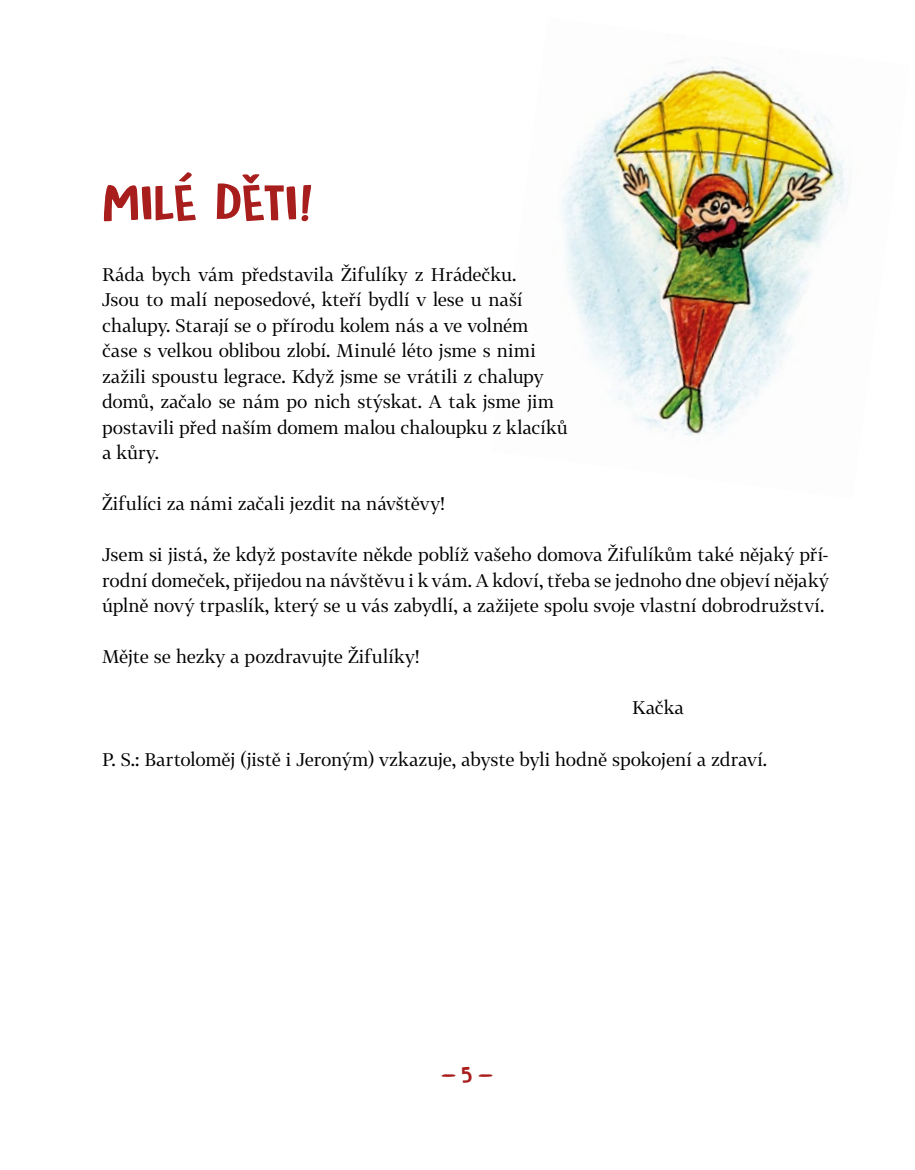
<style>
.page{position:relative;width:915px;height:1170px;background:#fff}
.page>*{position:absolute;margin:0;border:0;box-sizing:border-box;transform-origin:0 0}
.t1{font:45px "TT DK Butterfly Ball";letter-spacing:-.01em;color:#a81e1c;scale:1.3 1}
.t2{font:22.5px "TT The Sweetest Thing";color:#a81e1c;scale:1.4 1}
.t3{font:18px/25.5px "Tabac G2";letter-spacing:-.005em;color:#000}
.s1{font-family:"TT DK Butterfly Ball";font-size:21px}
</style>
<div class="page">
<img style="left:562px;top:61px;width:283px;height:375px">
<h1 class="t1" style="left:102px;top:170px;width:163px">MILÉ DĚTI!</h1>
<p class="t3" style="left:102px;top:261px;width:466px">Ráda bych vám představila Žifulíky z Hrádečku.<br>Jsou to malí neposedové, kteří bydlí v lese u naší chalupy. Starají se o přírodu kolem nás a ve volném čase s velkou oblibou zlobí. Minulé léto jsme s nimi zažili spoustu legrace. Když jsme se vrátili z chalupy domů, začalo se nám po nich stýskat. A tak jsme jim postavili před naším domem malou chaloupku z klacíků a kůry.</p>
<p class="t3" style="left:102px;top:491px;width:344px">Žifulíci za námi začali jezdit na návštěvy!</p>
<p class="t3" style="left:102px;top:542px;width:727px;text-align:justify">Jsem si jistá, že když postavíte někde poblíž vašeho domova Žifulíkům také nějaký pří&shy;rodní domeček, přijedou na návštěvu i k vám. A kdoví, třeba se jednoho dne objeví nějaký úplně nový trpaslík, který se u vás zabydlí, a zažijete spolu svoje vlastní dobrodružství.</p>
<p class="t3" style="left:102px;top:644px;width:319px">Mějte se hezky a pozdravujte Žifulíky!</p>
<p class="t3" style="left:632px;top:695px;width:53px">Kačka</p>
<p class="t3" style="left:102px;top:746px;width:666px">P. S.: Bartoloměj (jistě i Jeroným) vzkazuje, abyste byli hodně spokojení a zdraví.</p>
<p class="t2" style="left:436px;top:1054px;width:44px">-<span class="s1">5</span>-</p>
</div>
